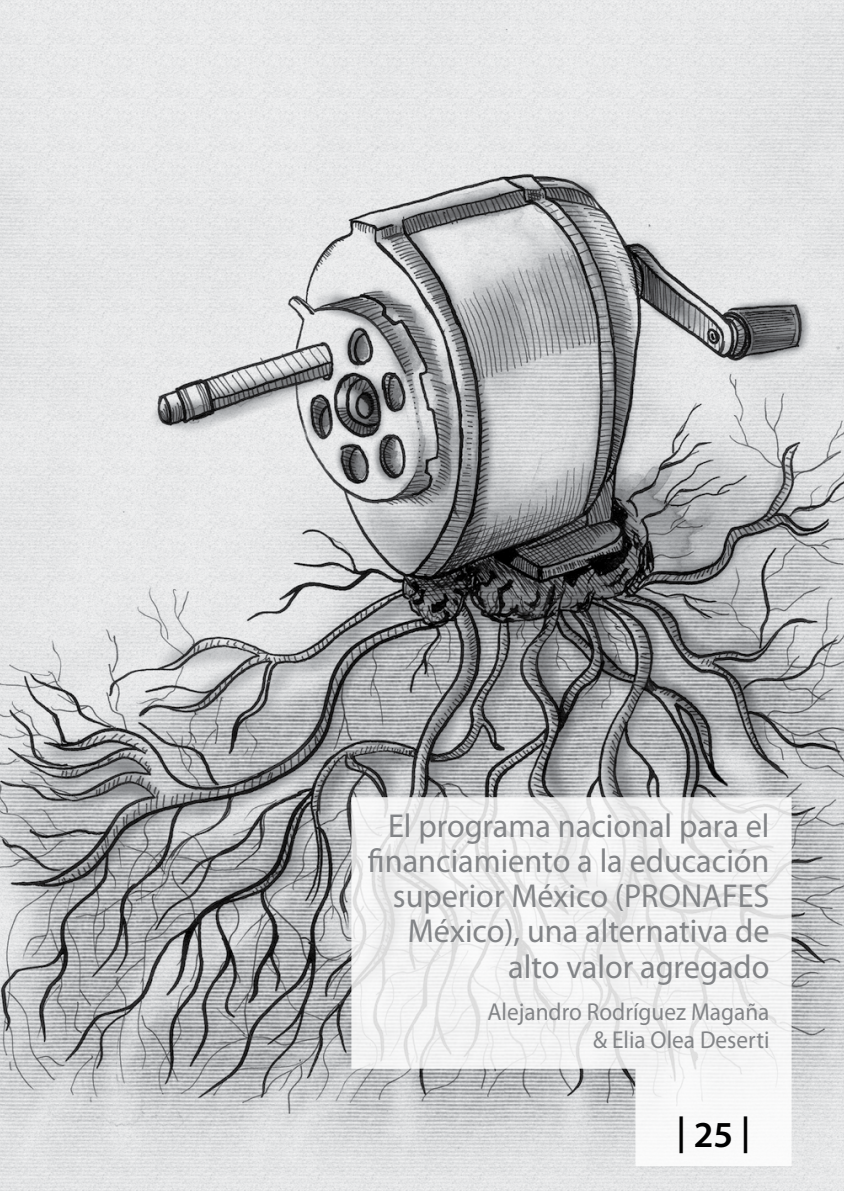
<style>
.page{position:relative;width:844px;height:1191px;background:#fff}
.page>*{position:absolute;margin:0;border:0;box-sizing:border-box;transform-origin:0 0}
.t1{font:600 36.75px "Myriad Pro";color:#000}
.t2{font:33.25px/35px "Myriad Pro";color:#828487;text-align:right}
.t3{font:24.5px/28px "Myriad Pro";color:#828487;text-align:right;scale:.95 1}
</style>
<div class="page">
<img style="left:0;top:0;width:843px;height:1191px">
<svg style="left:351px;top:797px;width:440px;height:369px;fill:#efefef"></svg>
<p class="t2" style="left:368px;top:808px;width:403px">El programa nacional para el financiamiento a la educación superior México (PRONAFES<br>México), una alternativa de alto valor agregado</p>
<p class="t3" style="left:487px;top:997px;width:298px">Alejandro Rodríguez Magaña &amp; Elia Olea Deserti</p>
<p class="t1" style="left:676px;top:1109px;width:75px">| 25 |</p>
</div>
